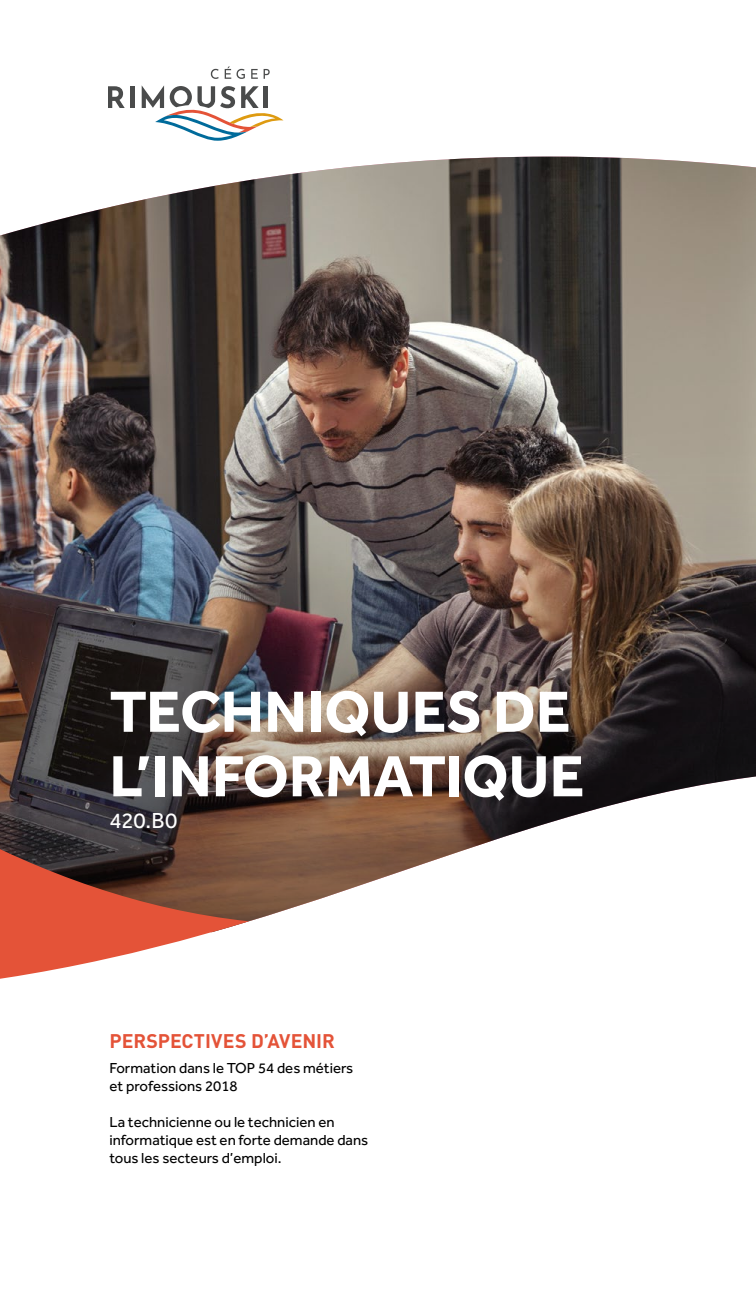
<style>
.page{position:relative;width:756px;height:1296px;background:#fff}
.page>*{position:absolute;margin:0;border:0;box-sizing:border-box;transform-origin:0 0}
.t1{font:700 60px/64.5px "Effra";color:#fff}
.t2{font:22.5px "Effra";color:#fff}
.t3{font:700 19.5px "DIN";color:#e45338}
.t4{font:15px/18px "Effra";color:#000}
</style>
<div class="page">
<img style="left:0;top:156px;width:756px;height:766px">
<img style="left:0;top:327px;width:249px;height:652px">
<hr style="left:130px;top:86px;width:4px;height:22px;background:#4a4b4b">
<svg style="left:108px;top:86px;width:17px;height:22px"></svg>
<svg style="left:142px;top:66px;width:142px;height:75px"></svg>
<h1 class="t1" style="left:110px;top:678px;width:477px">TECHNIQUES DE<br>L’INFORMATIQUE</h1>
<h2 class="t2" style="left:110px;top:807px;width:69px">420.B0</h2>
<h3 class="t3" style="left:110px;top:1028px;width:227px">PERSPECTIVES D’AVENIR</h3>
<p class="t4" style="left:110px;top:1059px;width:245px">Formation dans le TOP 54 des métiers et professions 2018</p>
<p class="t4" style="left:110px;top:1113px;width:260px">La technicienne ou le technicien en informatique est en forte demande dans tous les secteurs d’emploi.</p>
</div>
